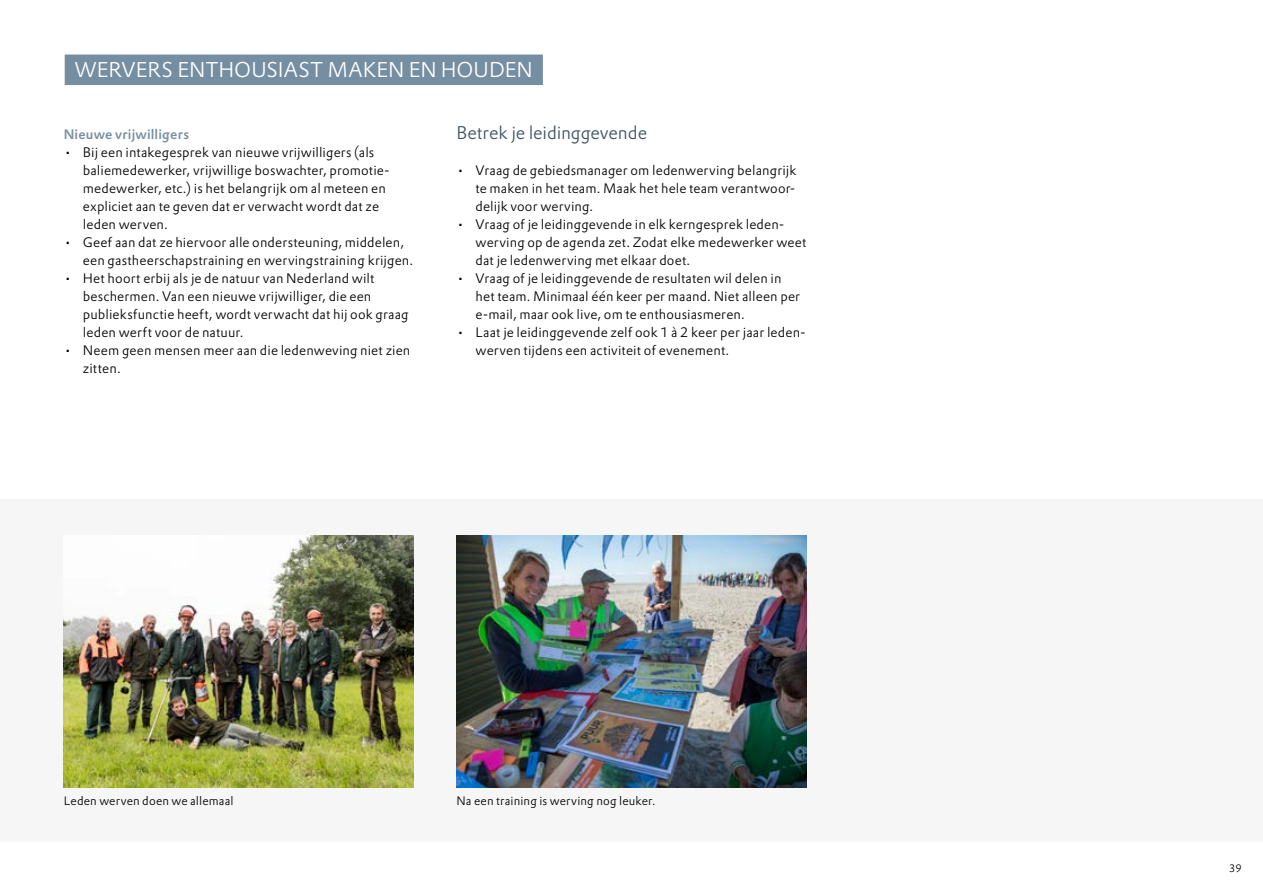
<style>
.page{position:relative;width:1263px;height:893px;background:#fff}
.page>*{position:absolute;margin:0;border:0;box-sizing:border-box;transform-origin:0 0}
.t1{font:300 21px "DTL Prokyon TOT";color:#fff}
.t2{font:300 18px "DTL Prokyon TOT";letter-spacing:-.005em;color:#3d5360}
.t3{font:300 13.5px/18px "DTL Prokyon TOT";letter-spacing:.01em;color:#000}
.t4{font:500 13.5px "DTL Prokyon TOT";letter-spacing:.01em;color:#758ea2}
.t5{font:300 12px "DTL Prokyon TOT";letter-spacing:.015em;color:#000}
.t6{font:300 10.5px "DTL Prokyon TOT";color:#000}
</style>
<div class="page">
<div style="left:65px;top:55px;width:477px;height:29px;background:#758ea2"></div>
<div style="left:65px;top:55px;width:478px;height:30px;border:2px solid #758ea2"></div>
<div style="left:0;top:499px;width:1263px;height:342px;background:#f6f6f6"></div>
<img style="left:64px;top:535px;width:350px;height:252px">
<img style="left:456px;top:535px;width:350px;height:252px">
<h1 class="t1" style="left:75px;top:56px;width:460px">WERVERS ENTHOUSIAST MAKEN EN HOUDEN</h1>
<p class="t4" style="left:64px;top:126px;width:127px">Nieuwe vrijwilligers</p>
<p class="t3" style="left:83px;top:143px;width:306px;text-indent:-19px">• Bij een intakegesprek van nieuwe vrijwilligers (als baliemedewerker, vrijwillige boswachter, promotie&shy;medewerker, etc.) is het belangrijk om al meteen en expliciet aan te geven dat er verwacht wordt dat ze leden werven.</p>
<p class="t3" style="left:83px;top:233px;width:332px;text-indent:-19px">• Geef aan dat ze hiervoor alle ondersteuning, middelen, een gastheerschapstraining en wervingstraining krijgen.</p>
<p class="t3" style="left:83px;top:269px;width:327px;text-indent:-19px">• Het hoort erbij als je de natuur van Nederland wilt beschermen. Van een nieuwe vrijwilliger, die een publieksfunctie heeft, wordt verwacht dat hij ook graag leden werft voor de natuur.</p>
<p class="t3" style="left:83px;top:341px;width:329px;text-indent:-19px">• Neem geen mensen meer aan die ledenweving niet zien zitten.</p>
<h2 class="t2" style="left:456px;top:121px;width:192px">Betrek je leidinggevende</h2>
<p class="t3" style="left:476px;top:161px;width:322px;text-align:justify;text-indent:-19px">• Vraag de gebiedsmanager om ledenwerving belangrijk te maken in het team. Maak het hele team verantwoor&shy;delijk voor werving.</p>
<p class="t3" style="left:476px;top:215px;width:332px;text-indent:-19px">• Vraag of je leidinggevende in elk kerngesprek leden&shy;werving op de agenda zet. Zodat elke medewerker weet dat je ledenwerving met elkaar doet.</p>
<p class="t3" style="left:476px;top:269px;width:326px;text-indent:-19px">• Vraag of je leidinggevende de resultaten wil delen in het team. Minimaal één keer per maand. Niet alleen per e-mail, maar ook live, om te enthousiasmeren.</p>
<p class="t3" style="left:476px;top:323px;width:332px;text-indent:-19px">• Laat je leidinggevende zelf ook 1 à 2 keer per jaar leden&shy;werven tijdens een activiteit of evenement.</p>
<p class="t5" style="left:64px;top:793px;width:171px">Leden werven doen we allemaal</p>
<p class="t5" style="left:456px;top:793px;width:201px">Na een training is werving nog leuker.</p>
<p class="t6" style="left:1229px;top:862px;width:14px">39</p>
</div>
